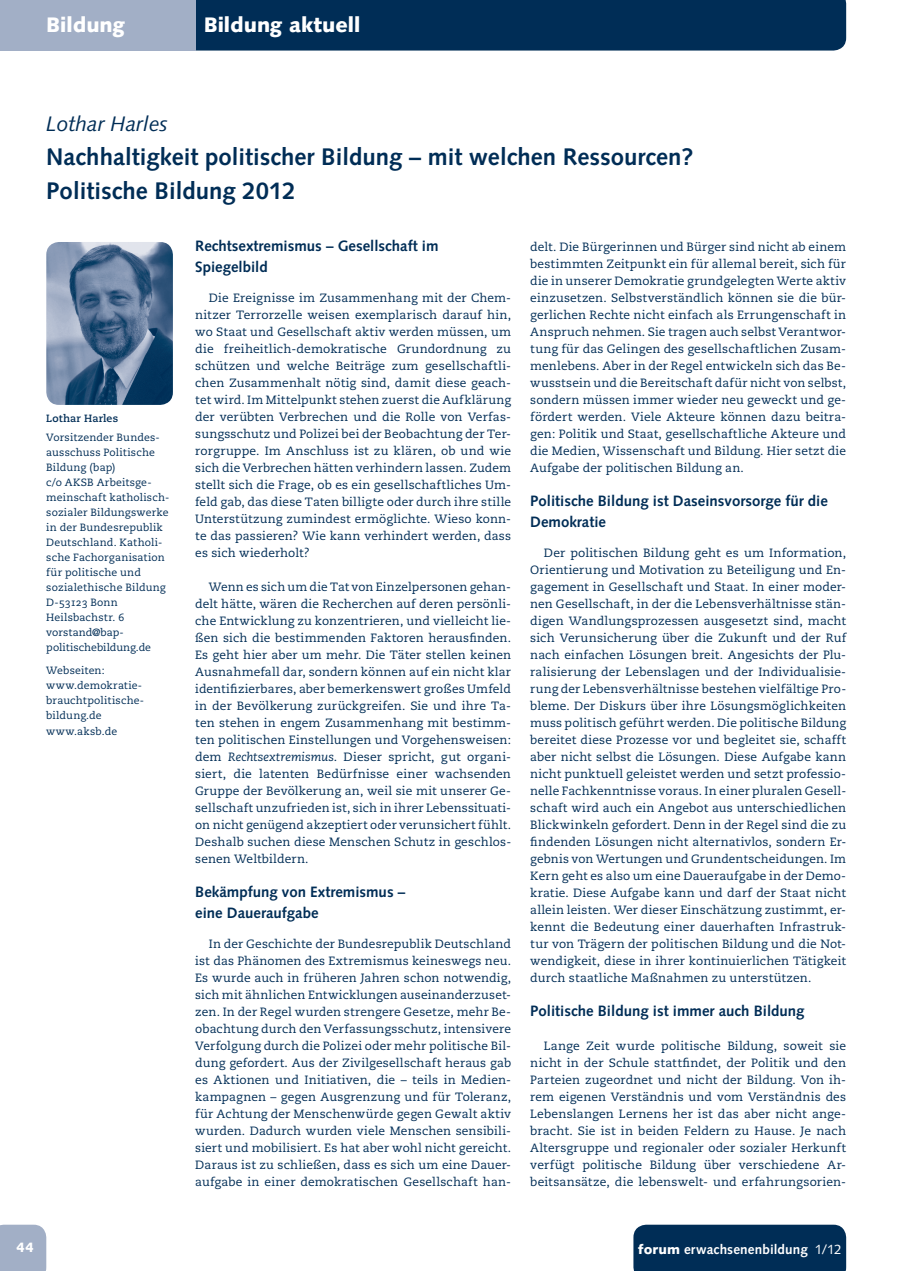
<style>
.page{position:relative;width:901px;height:1271px;background:#fff}
.page>*{position:absolute;margin:0;border:0;box-sizing:border-box;transform-origin:0 0}
.t1{font:700 24px/34px "Syntax LT Std";color:#002d56}
.t2{font:900 21px "Syntax LT Std";color:#fff}
.t3{font:italic 21px "Syntax LT Std";color:#002d56}
.t4{font:700 15px/21.3px "Syntax LT Std";color:#002d56}
.t5{font:700 13.5px "Syntax LT Std";letter-spacing:.01em;color:#fff}
.t6{font:900 13.5px "Syntax LT Std";color:#fff}
.t7{font:12px/17px "Caecilia LT Std";letter-spacing:.01em;color:#002d56;text-align:justify}
.t8{font:10.5px/15px "Caecilia LT Std";letter-spacing:.015em;color:#002d56}
.t9{font:700 10.5px "Caecilia LT Std";letter-spacing:.01em;color:#002d56}
.s1{font-style:italic}
.s2{font-weight:900}
.s3{font-weight:400}
</style>
<div class="page">
<div style="left:195px;top:0;width:651px;height:51px;background:#002d56"></div>
<div style="left:0;top:0;width:195px;height:51px;background:#a2afc6"></div>
<div style="left:0;top:1224px;width:46px;height:46px;background:#a2afc6"></div>
<div style="left:633px;top:1224px;width:213px;height:46px;background:#002d56"></div>
<img style="left:46px;top:242px;width:127px;height:163px;border-radius:13px">
<h2 class="t2" style="left:46px;top:17px;width:80px">Bildung</h2>
<h2 class="t2" style="left:204px;top:17px;width:158px">Bildung aktuell</h2>
<h2 class="t3" style="left:46px;top:116px;width:123px">Lothar Harles</h2>
<h1 class="t1" style="left:46px;top:142px;width:648px">Nachhaltigkeit politischer Bildung – mit welchen Ressourcen?<br>Politische Bildung 2012</h1>
<p class="t9" style="left:46px;top:413px;width:73px">Lothar Harles</p>
<p class="t8" style="left:46px;top:430px;width:125px">Vorsitzender Bundes&shy;ausschuss Politische<br>Bildung (bap)<br>c/o AKSB Arbeitsge&shy;meinschaft katholisch&shy;sozialer Bildungswerke in der Bundesrepublik<br>Deutschland. Katholi&shy;sche Fachorganisation für politische und sozialethische Bildung<br>D-53123 Bonn<br>Heilsbachstr. 6 vorstand@bap&shy;politischebildung.de</p>
<p class="t8" style="left:46px;top:664px;width:99px">Webseiten: www.demokratie&shy;braucht politische&shy;bildung.de www.aksb.de</p>
<p class="t4" style="left:195px;top:236px;width:245px">Rechtsextremismus – Gesellschaft im<br>Spiegelbild</p>
<p class="t7" style="left:195px;top:290px;width:317px;text-indent:14px">Die Ereignisse im Zusammenhang mit der Chem&shy;nitzer Terrorzelle weisen exemplarisch darauf hin, wo Staat und Gesellschaft aktiv werden müssen, um die freiheitlich-demokratische Grundordnung zu schützen und welche Beiträge zum gesellschaftli&shy;chen Zusammenhalt nötig sind, damit diese geach&shy;tet wird. Im Mittelpunkt stehen zuerst die Aufklärung der verübten Verbrechen und die Rolle von Verfas&shy;sungsschutz und Polizei bei der Beobachtung der Ter&shy;rorgruppe. Im Anschluss ist zu klären, ob und wie sich die Verbrechen hätten verhindern lassen. Zudem stellt sich die Frage, ob es ein gesellschaftliches Um&shy;feld gab, das diese Taten billigte oder durch ihre stille Unterstützung zumindest ermöglichte. Wieso konn&shy;te das passieren? Wie kann verhindert werden, dass es sich wiederholt?</p>
<p class="t7" style="left:195px;top:579px;width:317px;text-indent:14px">Wenn es sich um die Tat von Einzelpersonen gehan&shy;delt hätte, wären die Recherchen auf deren persönli&shy;che Entwicklung zu konzentrieren, und vielleicht lie&shy;ßen sich die bestimmenden Faktoren herausfinden.<br>Es geht hier aber um mehr. Die Täter stellen keinen Ausnahmefall dar, sondern können auf ein nicht klar identifizierbares, aber bemerkenswert großes Umfeld in der Bevölkerung zurückgreifen. Sie und ihre Ta&shy;ten stehen in engem Zusammenhang mit bestimm&shy;ten politischen Einstellungen und Vorgehensweisen: dem <span class="s1">Rechtsextremismus</span>. Dieser spricht, gut organi&shy;siert, die latenten Bedürfnisse einer wachsenden Gruppe der Bevölkerung an, weil sie mit unserer Ge&shy;sellschaft unzufrieden ist, sich in ihrer Lebenssituati&shy;on nicht genügend akzeptiert oder verunsichert fühlt.<br>Deshalb suchen diese Menschen Schutz in geschlos&shy;senen Weltbildern.</p>
<p class="t4" style="left:195px;top:882px;width:211px">Bekämpfung von Extremismus – eine Daueraufgabe</p>
<p class="t7" style="left:195px;top:936px;width:317px;text-indent:14px">In der Geschichte der Bundesrepublik Deutschland ist das Phänomen des Extremismus keineswegs neu.<br>Es wurde auch in früheren Jahren schon notwendig, sich mit ähnlichen Entwicklungen auseinanderzuset&shy;zen. In der Regel wurden strengere Gesetze, mehr Be&shy;obachtung durch den Verfassungsschutz, intensivere Verfolgung durch die Polizei oder mehr politische Bil&shy;dung gefordert. Aus der Zivilgesellschaft heraus gab es Aktionen und Initiativen, die – teils in Medien&shy;kampagnen – gegen Ausgrenzung und für Toleranz, für Achtung der Menschenwürde gegen Gewalt aktiv wurden. Dadurch wurden viele Menschen sensibili&shy;siert und mobilisiert. Es hat aber wohl nicht gereicht.<br>Daraus ist zu schließen, dass es sich um eine Dauer&shy;aufgabe in einer demokratischen Gesellschaft han-</p>
<p class="t7" style="left:530px;top:239px;width:317px">delt. Die Bürgerinnen und Bürger sind nicht ab einem bestimmten Zeitpunkt ein für allemal bereit, sich für die in unserer Demokratie grundgelegten Werte aktiv einzusetzen. Selbstverständlich können sie die bür&shy;gerlichen Rechte nicht einfach als Errungenschaft in Anspruch nehmen. Sie tragen auch selbst Verantwor&shy;tung für das Gelingen des gesellschaftlichen Zusam&shy;menlebens. Aber in der Regel entwickeln sich das Be&shy;wusstsein und die Bereitschaft dafür nicht von selbst, sondern müssen immer wieder neu geweckt und ge&shy;fördert werden. Viele Akteure können dazu beitra&shy;gen: Politik und Staat, gesellschaftliche Akteure und die Medien, Wissenschaft und Bildung. Hier setzt die Aufgabe der politischen Bildung an.</p>
<p class="t4" style="left:530px;top:491px;width:299px">Politische Bildung ist Daseinsvorsorge für die<br>Demokratie</p>
<p class="t7" style="left:530px;top:545px;width:317px;text-indent:14px">Der politischen Bildung geht es um Information, Orientierung und Motivation zu Beteiligung und En&shy;gagement in Gesellschaft und Staat. In einer moder&shy;nen Gesellschaft, in der die Lebensverhältnisse stän&shy;digen Wandlungsprozessen ausgesetzt sind, macht sich Verunsicherung über die Zukunft und der Ruf nach einfachen Lösungen breit. Angesichts der Plu&shy;ralisierung der Lebenslagen und der Individualisie&shy;rung der Lebensverhältnisse bestehen vielfältige Pro&shy;bleme. Der Diskurs über ihre Lösungsmöglichkeiten muss politisch geführt werden. Die politische Bildung bereitet diese Prozesse vor und begleitet sie, schafft aber nicht selbst die Lösungen. Diese Aufgabe kann nicht punktuell geleistet werden und setzt professio&shy;nelle Fachkenntnisse voraus. In einer pluralen Gesell&shy;schaft wird auch ein Angebot aus unterschiedlichen Blickwinkeln gefordert. Denn in der Regel sind die zu findenden Lösungen nicht alternativlos, sondern Er&shy;gebnis von Wertungen und Grundentscheidungen. Im Kern geht es also um eine Daueraufgabe in der Demo&shy;kratie. Diese Aufgabe kann und darf der Staat nicht allein leisten. Wer dieser Einschätzung zustimmt, er&shy;kennt die Bedeutung einer dauerhaften Infrastruk&shy;tur von Trägern der politischen Bildung und die Not&shy;wendigkeit, diese in ihrer kontinuierlichen Tätigkeit durch staatliche Maßnahmen zu unterstützen.</p>
<p class="t4" style="left:530px;top:1001px;width:276px">Politische Bildung ist immer auch Bildung</p>
<p class="t7" style="left:530px;top:1038px;width:317px;text-indent:14px">Lange Zeit wurde politische Bildung, soweit sie nicht in der Schule stattfindet, der Politik und den Parteien zugeordnet und nicht der Bildung. Von ih&shy;rem eigenen Verständnis und vom Verständnis des Lebenslangen Lernens her ist das aber nicht ange&shy;bracht. Sie ist in beiden Feldern zu Hause. Je nach Altersgruppe und regionaler oder sozialer Herkunft verfügt politische Bildung über verschiedene Ar&shy;beitsansätze, die lebenswelt- und erfahrungsorien-</p>
<p class="t6" style="left:16px;top:1241px;width:19px">44</p>
<p class="t5" style="left:638px;top:1243px;width:205px"><span class="s2">forum</span> erwachsenenbildung <span class="s3">1/12</span></p>
</div>
